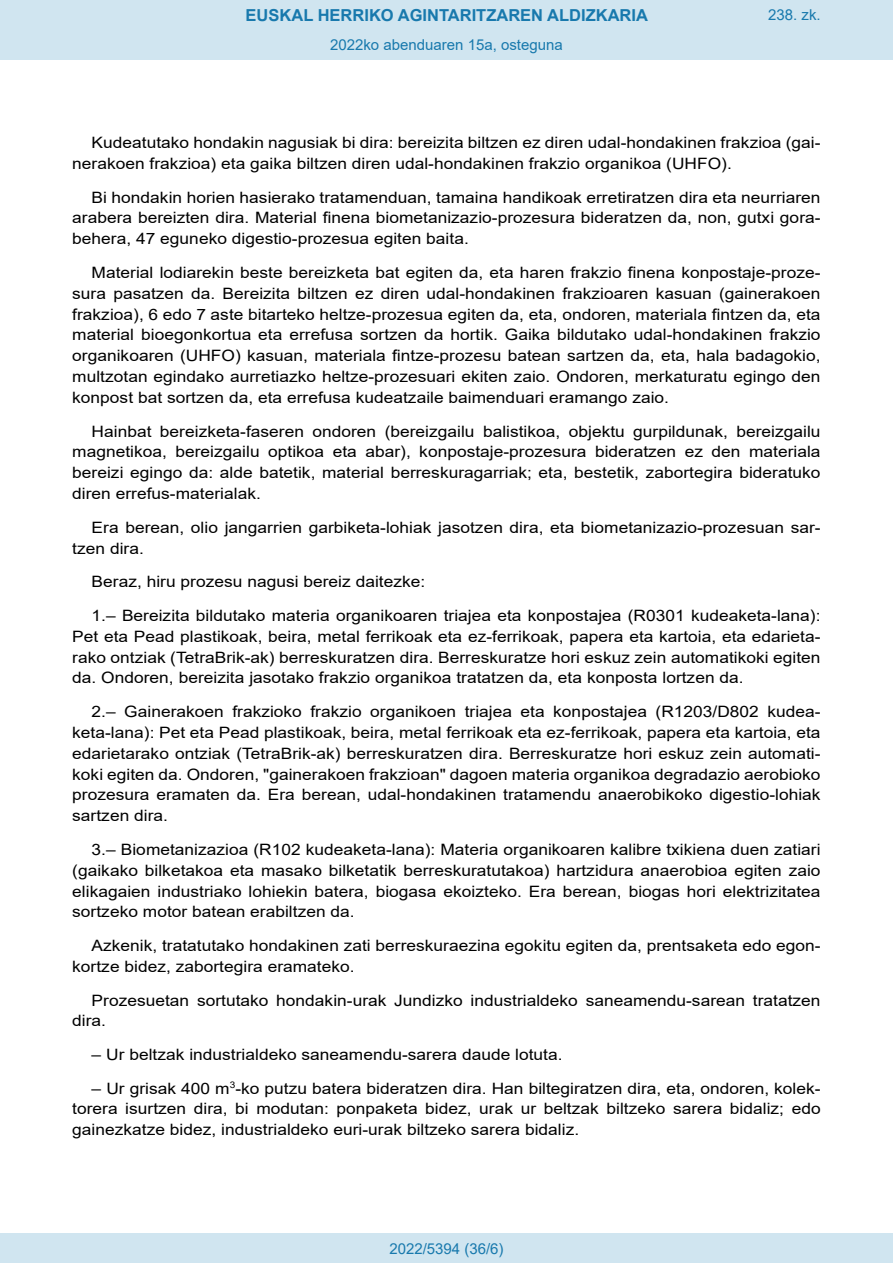
<style>
.page{position:relative;width:893px;height:1263px;background:#fff}
.page>*{position:absolute;margin:0;border:0;box-sizing:border-box;transform-origin:0 0}
.t1{font:700 16.5px "Arial";color:#1879ad}
.BOPVDetalle{font:15.6px/20.9px "Arial";color:#000;text-align:justify;scale:1.11 1}
.Paginacion_Centro{font:15px "Arial";color:#1879ad}
</style>
<div class="page">
<div style="left:0;top:0;width:893px;height:60px;background:#d0e5f0"></div>
<div style="left:0;top:1233px;width:893px;height:30px;background:#d0e5f0"></div>
<p class="t1" style="left:246px;top:3px;width:404px">EUSKAL HERRIKO AGINTARITZAREN ALDIZKARIA</p>
<p class="Paginacion_Centro" style="left:330px;top:35px;width:234px">2022ko abenduaren 15a, osteguna</p>
<p class="Paginacion_Centro" style="left:768px;top:5px;width:54px">238. zk.</p>
<p class="BOPVDetalle" style="left:72px;top:132px;width:676px;text-indent:19px">Kudeatutako hondakin nagusiak bi dira: bereizita biltzen ez diren udal-hondakinen frakzioa (gai&shy;nerakoen frakzioa) eta gaika biltzen diren udal-hondakinen frakzio organikoa (UHFO).</p>
<p class="BOPVDetalle" style="left:72px;top:187px;width:676px;text-indent:19px">Bi hondakin horien hasierako tratamenduan, tamaina handikoak erretiratzen dira eta neurriaren arabera bereizten dira. Material finena biometanizazio-prozesura bideratzen da, non, gutxi gora&shy;behera, 47 eguneko digestio-prozesua egiten baita.</p>
<p class="BOPVDetalle" style="left:72px;top:262px;width:676px;text-indent:19px">Material lodiarekin beste bereizketa bat egiten da, eta haren frakzio finena konpostaje-proze&shy;sura pasatzen da. Bereizita biltzen ez diren udal-hondakinen frakzioaren kasuan (gainerakoen frakzioa), 6 edo 7 aste bitarteko heltze-prozesua egiten da, eta, ondoren, materiala fintzen da, eta material bioegonkortua eta errefusa sortzen da hortik. Gaika bildutako udal-hondakinen frakzio organikoaren (UHFO) kasuan, materiala fintze-prozesu batean sartzen da, eta, hala badagokio, multzotan egindako aurretiazko heltze-prozesuari ekiten zaio. Ondoren, merkaturatu egingo den konpost bat sortzen da, eta errefusa kudeatzaile baimenduari eramango zaio.</p>
<p class="BOPVDetalle" style="left:72px;top:421px;width:676px;text-indent:19px">Hainbat bereizketa-faseren ondoren (bereizgailu balistikoa, objektu gurpildunak, bereizgailu magnetikoa, bereizgailu optikoa eta abar), konpostaje-prozesura bideratzen ez den materiala bereizi egingo da: alde batetik, material berreskuragarriak; eta, bestetik, zabortegira bideratuko diren errefus-materialak.</p>
<p class="BOPVDetalle" style="left:72px;top:517px;width:676px;text-indent:19px">Era berean, olio jangarrien garbiketa-lohiak jasotzen dira, eta biometanizazio-prozesuan sar&shy;tzen dira.</p>
<p class="BOPVDetalle" style="left:92px;top:571px;width:302px">Beraz, hiru prozesu nagusi bereiz daitezke:</p>
<p class="BOPVDetalle" style="left:72px;top:605px;width:676px;text-indent:19px">1.– Bereizita bildutako materia organikoaren triajea eta konpostajea (R0301 kudeaketa-lana):<br>Pet eta Pead plastikoak, beira, metal ferrikoak eta ez-ferrikoak, papera eta kartoia, eta edarieta&shy;rako ontziak (TetraBrik-ak) berreskuratzen dira. Berreskuratze hori eskuz zein automatikoki egiten da. Ondoren, bereizita jasotako frakzio organikoa tratatzen da, eta konposta lortzen da.</p>
<p class="BOPVDetalle" style="left:72px;top:701px;width:676px;text-indent:19px">2.– Gainerakoen frakzioko frakzio organikoen triajea eta konpostajea (R1203/D802 kudea&shy;keta-lana): Pet eta Pead plastikoak, beira, metal ferrikoak eta ez-ferrikoak, papera eta kartoia, eta edarietarako ontziak (TetraBrik-ak) berreskuratzen dira. Berreskuratze hori eskuz zein automati&shy;koki egiten da. Ondoren, "gainerakoen frakzioan" dagoen materia organikoa degradazio aerobioko prozesura eramaten da. Era berean, udal-hondakinen tratamendu anaerobikoko digestio-lohiak sartzen dira.</p>
<p class="BOPVDetalle" style="left:72px;top:839px;width:676px;text-indent:19px">3.– Biometanizazioa (R102 kudeaketa-lana): Materia organikoaren kalibre txikiena duen zatiari (gaikako bilketakoa eta masako bilketatik berreskuratutakoa) hartzidura anaerobioa egiten zaio elikagaien industriako lohiekin batera, biogasa ekoizteko. Era berean, biogas hori elektrizitatea sortzeko motor batean erabiltzen da.</p>
<p class="BOPVDetalle" style="left:72px;top:935px;width:676px;text-indent:19px">Azkenik, tratatutako hondakinen zati berreskuraezina egokitu egiten da, prentsaketa edo egon&shy;kortze bidez, zabortegira eramateko.</p>
<p class="BOPVDetalle" style="left:72px;top:989px;width:676px;text-indent:19px">Prozesuetan sortutako hondakin-urak Jundizko industrialdeko saneamendu-sarean tratatzen dira.</p>
<p class="BOPVDetalle" style="left:92px;top:1044px;width:426px">– Ur beltzak industrialdeko saneamendu-sarera daude lotuta.</p>
<p class="BOPVDetalle" style="left:72px;top:1077px;width:676px;text-indent:19px">– Ur grisak 400 m<sup>3</sup>-ko putzu batera bideratzen dira. Han biltegiratzen dira, eta, ondoren, kolek&shy;torera isurtzen dira, bi modutan: ponpaketa bidez, urak ur beltzak biltzeko sarera bidaliz; edo gainezkatze bidez, industrialdeko euri-urak biltzeko sarera bidaliz.</p>
<p class="Paginacion_Centro" style="left:389px;top:1238px;width:116px">2022/5394 (36/6)</p>
</div>
